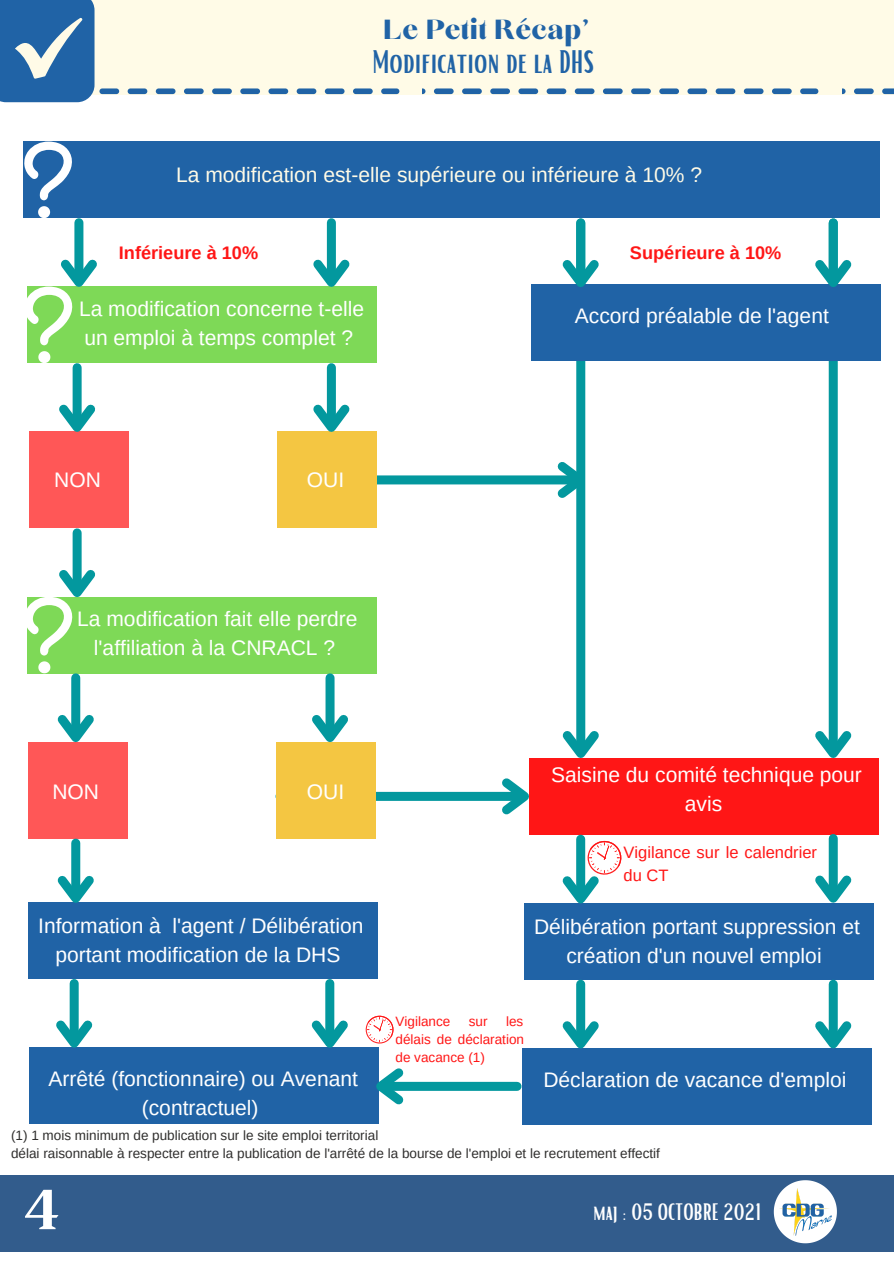
<style>
.page{position:relative;width:894px;height:1264px;background:#fff}
.page>*{position:absolute;margin:0;border:0;box-sizing:border-box;transform-origin:0 0}
.t1{font:700 61.65px "Luthier";color:#fff}
.t2{font:34.5px "Chloe";color:#2063a6}
.t3{font:31.5px "Bright";color:#2063a6}
.t4{font:22.95px "Bright";color:#fff}
.t5{font:21px/28.8px "Arimo";color:#fff;text-align:center}
.t6{font:21px "Arimo";color:#fffbe7}
.t7{font:700 18.15px "Arimo";color:#ff1616}
.t8{font:16.5px/22.5px "Arimo";color:#ff1616}
.t9{font:13.5px "Arimo";color:#2f2e2d}
.t10{font:13.5px/18px "Arimo";color:#ff1616;text-align:justify}
</style>
<div class="page">
<div style="left:24px;top:141px;width:855px;height:77px;background:#2063a6"></div>
<div style="left:27px;top:286px;width:350px;height:77px;background:#7ed957"></div>
<svg style="left:38px;top:351px;width:12px;height:12px"></svg>
<div style="left:529px;top:758px;width:349px;height:76px;background:#ff1616"></div>
<div style="left:330px;top:475px;width:248px;height:9px;background:#03989e"></div>
<svg style="left:549px;top:454px;width:37px;height:52px"></svg>
<div style="left:277px;top:431px;width:99px;height:97px;background:#f4c642"></div>
<div style="left:280px;top:791px;width:242px;height:9px;background:#03989e"></div>
<svg style="left:494px;top:778px;width:35px;height:37px"></svg>
<svg style="left:365px;top:1015px;width:29px;height:29px"></svg>
<div style="left:27px;top:596px;width:350px;height:77px;background:#7ed957"></div>
<div style="left:29px;top:431px;width:99px;height:97px;background:#ff5757"></div>
<div style="left:0;top:0;width:893px;height:94px;background:#fffbe7"></div>
<svg style="left:422px;top:88px;width:396px;height:6px"></svg>
<svg style="left:842px;top:88px;width:51px;height:6px"></svg>
<svg style="left:24px;top:141px;width:48px;height:59px"></svg>
<svg style="left:38px;top:206px;width:12px;height:12px"></svg>
<div style="left:73px;top:368px;width:9px;height:57px;background:#03989e"></div>
<svg style="left:59px;top:396px;width:37px;height:36px"></svg>
<div style="left:73px;top:533px;width:9px;height:57px;background:#03989e"></div>
<svg style="left:0;top:0;width:399px;height:102px"></svg>
<div style="left:74px;top:223px;width:9px;height:57px;background:#03989e"></div>
<svg style="left:27px;top:251px;width:70px;height:94px"></svg>
<div style="left:327px;top:368px;width:9px;height:57px;background:#03989e"></div>
<svg style="left:313px;top:396px;width:37px;height:36px"></svg>
<div style="left:276px;top:741px;width:99px;height:97px;background:#f4c642"></div>
<div style="left:28px;top:741px;width:99px;height:97px;background:#ff5757"></div>
<div style="left:71px;top:678px;width:9px;height:57px;background:#03989e"></div>
<svg style="left:50px;top:706px;width:52px;height:37px"></svg>
<div style="left:325px;top:678px;width:9px;height:57px;background:#03989e"></div>
<svg style="left:304px;top:706px;width:52px;height:36px"></svg>
<div style="left:327px;top:223px;width:9px;height:57px;background:#03989e"></div>
<svg style="left:313px;top:251px;width:37px;height:36px"></svg>
<div style="left:576px;top:223px;width:9px;height:528px;background:#03989e"></div>
<svg style="left:562px;top:723px;width:37px;height:35px"></svg>
<div style="left:828px;top:223px;width:9px;height:528px;background:#03989e"></div>
<svg style="left:815px;top:723px;width:37px;height:35px"></svg>
<div style="left:524px;top:903px;width:349px;height:76px;background:#2063a6"></div>
<div style="left:522px;top:1048px;width:349px;height:76px;background:#2063a6"></div>
<div style="left:576px;top:984px;width:9px;height:57px;background:#03989e"></div>
<svg style="left:562px;top:1013px;width:37px;height:36px"></svg>
<div style="left:828px;top:984px;width:9px;height:57px;background:#03989e"></div>
<svg style="left:815px;top:1013px;width:37px;height:36px"></svg>
<div style="left:30px;top:1047px;width:349px;height:76px;background:#2063a6"></div>
<svg style="left:27px;top:561px;width:76px;height:94px"></svg>
<svg style="left:38px;top:661px;width:12px;height:12px"></svg>
<svg style="left:562px;top:838px;width:60px;height:66px"></svg>
<div style="left:828px;top:838px;width:9px;height:57px;background:#03989e"></div>
<svg style="left:815px;top:867px;width:37px;height:36px"></svg>
<div style="left:28px;top:902px;width:349px;height:76px;background:#2063a6"></div>
<div style="left:71px;top:843px;width:9px;height:53px;background:#03989e"></div>
<svg style="left:57px;top:867px;width:37px;height:36px"></svg>
<div style="left:70px;top:983px;width:9px;height:57px;background:#03989e"></div>
<svg style="left:56px;top:1012px;width:37px;height:36px"></svg>
<div style="left:325px;top:983px;width:9px;height:57px;background:#03989e"></div>
<svg style="left:311px;top:1012px;width:37px;height:36px"></svg>
<div style="left:531px;top:285px;width:349px;height:76px;background:#2063a6"></div>
<svg style="left:554px;top:252px;width:52px;height:35px"></svg>
<svg style="left:806px;top:252px;width:53px;height:35px"></svg>
<div style="left:383px;top:1081px;width:134px;height:9px;background:#03989e"></div>
<svg style="left:376px;top:1068px;width:35px;height:37px"></svg>
<div style="left:0;top:1175px;width:893px;height:76px;background:#325c8c"></div>
<svg style="left:773px;top:1180px;width:78px;height:72px"></svg>
<img style="left:779px;top:1188px;width:52px;height:47px">
<p class="t2" style="left:383px;top:14px;width:208px">Le Petit Récap'</p>
<p class="t3" style="left:372px;top:41px;width:223px">Modification de la DHS</p>
<p class="t6" style="left:176px;top:163px;width:527px">La modification est-elle supérieure ou inférieure à 10% ?</p>
<p class="t7" style="left:119px;top:242px;width:141px">Inférieure à 10%</p>
<p class="t7" style="left:629px;top:242px;width:153px">Supérieure à 10%</p>
<p class="t5" style="left:79px;top:294px;width:286px;text-align:left">La modification concerne t-elle un emploi à temps complet ?</p>
<p class="t5" style="left:54px;top:465px;width:48px">NON</p>
<p class="t5" style="left:307px;top:465px;width:39px">OUI</p>
<p class="t5" style="left:574px;top:301px;width:255px">Accord préalable de l'agent</p>
<p class="t5" style="left:77px;top:604px;width:282px">La modification fait elle perdre l'affiliation à la CNRACL ?</p>
<p class="t5" style="left:52px;top:777px;width:48px">NON</p>
<p class="t5" style="left:307px;top:777px;width:39px">OUI</p>
<p class="t5" style="left:38px;top:911px;width:326px">Information à l'agent / Délibération portant modification de la DHS</p>
<p class="t5" style="left:48px;top:1064px;width:311px">Arrêté (fonctionnaire) ou Avenant (contractuel)</p>
<p class="t5" style="left:551px;top:760px;width:312px">Saisine du comité technique pour avis</p>
<p class="t8" style="left:623px;top:841px;width:195px">Vigilance sur le calendrier du CT</p>
<p class="t5" style="left:534px;top:912px;width:327px">Délibération portant suppression et création d'un nouvel emploi</p>
<p class="t10" style="left:395px;top:1012px;width:56px">Vigilance</p>
<p class="t10" style="left:468px;top:1012px;width:20px">sur</p>
<p class="t10" style="left:395px;top:1012px;width:130px;text-indent:110px">les délais de déclaration de vacance (1)</p>
<p class="t5" style="left:543px;top:1065px;width:304px">Déclaration de vacance d'emploi</p>
<p class="t9" style="left:11px;top:1127px;width:368px">(1) 1 mois minimum de publication sur le site emploi territorial</p>
<p class="t9" style="left:11px;top:1145px;width:650px">délai raisonnable à respecter entre la publication de l'arrêté de la bourse de l'emploi et le recrutement effectif</p>
<p class="t1" style="left:21px;top:1186px;width:37px">4</p>
<p class="t1" style="left:23px;top:1199px;width:34px">2</p>
<p class="t4" style="left:593px;top:1206px;width:169px">maj : 05 OCTOBRE 2021</p>
<p class="t4" style="left:593px;top:1197px;width:169px">maj : 05 OCTOBRE 2021</p>
</div>
